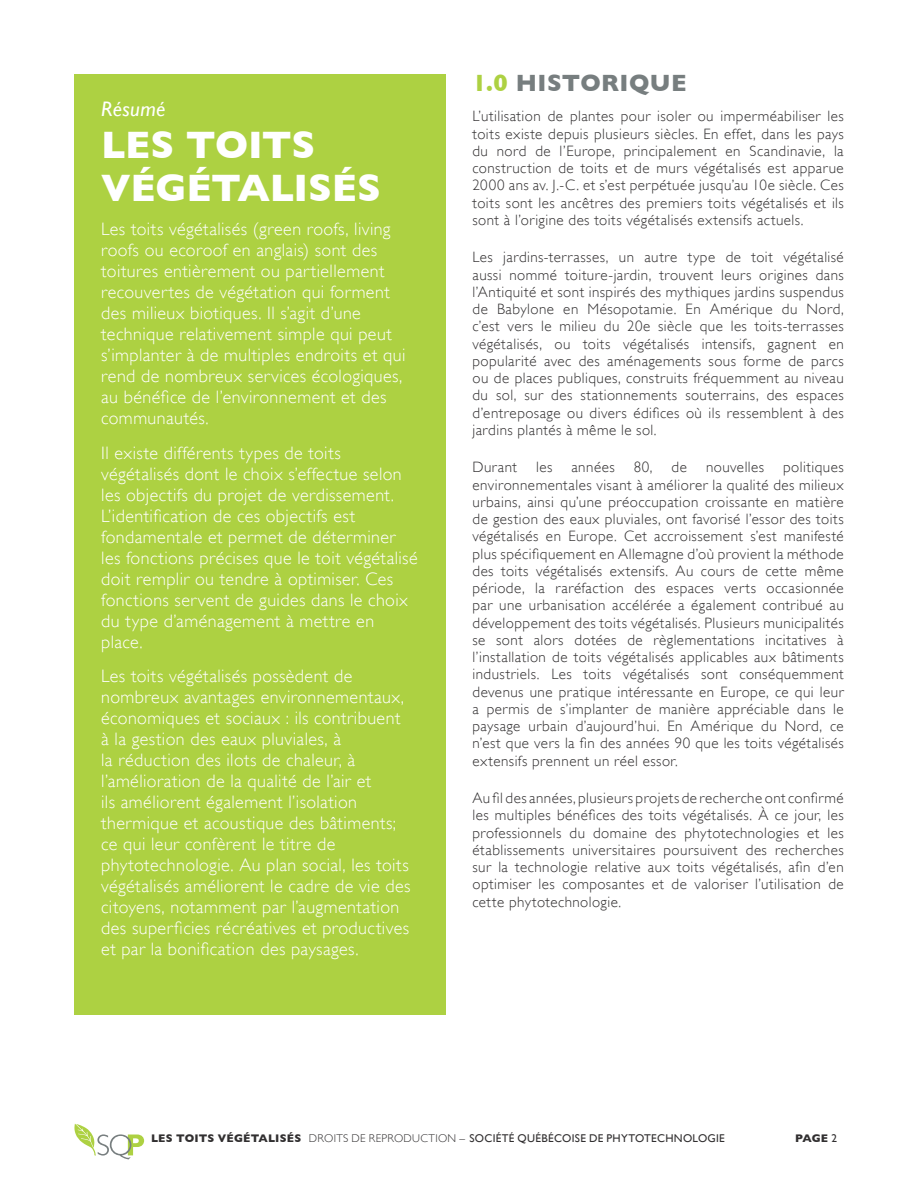
<style>
.page{position:relative;width:918px;height:1188px;background:#fff}
.page>*{position:absolute;margin:0;border:0;box-sizing:border-box;transform-origin:0 0}
.t1{font:700 39px/42.6px "Gill Sans";letter-spacing:-.01em;color:#fff}
.t2{font:700 24px "Gill Sans";letter-spacing:.015em;color:#777e7f}
.t3{font:italic 21px "Gill Sans";letter-spacing:.02em;color:#fff}
.t4{font:300 18px/21px "Gill Sans";letter-spacing:.025em;color:#fff}
.t5{font:300 15px/17.2px "Gill Sans";letter-spacing:.03em;color:#312f30;text-align:justify}
.t6{font:11.25px "Gill Sans";letter-spacing:.025em;color:#312f30}
.t7{font:700 11.25px "Gill Sans";color:#312f30}
.s1{color:#add142}
.s2{font-weight:700}
.s3{font-weight:300}
.s4{font-weight:400}
</style>
<div class="page">
<div style="left:74px;top:74px;width:372px;height:940px;background:#add142"></div>
<svg style="left:74px;top:1124px;width:70px;height:35px"></svg>
<h3 class="t3" style="left:101px;top:97px;width:66px">Résumé</h3>
<h1 class="t1" style="left:101px;top:124px;width:281px">LES TOITS<br>VÉGÉTALISÉS</h1>
<p class="t4" style="left:101px;top:219px;width:306px">Les toits végétalisés (green roofs, living roofs ou ecoroof en anglais) sont des toitures entièrement ou partiellement recouvertes de végétation qui forment des milieux biotiques. Il s’agit d’une technique relativement simple qui peut s’implanter à de multiples endroits et qui rend de nombreux services écologiques, au bénéfice de l’environnement et des communautés.</p>
<p class="t4" style="left:101px;top:443px;width:318px">Il existe différents types de toits végétalisés dont le choix s’effectue selon les objectifs du projet de verdissement.<br>L’identification de ces objectifs est fondamentale et permet de déterminer les fonctions précises que le toit végétalisé doit remplir ou tendre à optimiser. Ces fonctions servent de guides dans le choix du type d’aménagement à mettre en place.</p>
<p class="t4" style="left:101px;top:666px;width:311px">Les toits végétalisés possèdent de nombreux avantages environnementaux, économiques et sociaux : ils contribuent à la gestion des eaux pluviales, à<br>la réduction des ilots de chaleur, à l’amélioration de la qualité de l’air et<br>ils améliorent également l’isolation thermique et acoustique des bâtiments; ce qui leur confèrent le titre de phytotechnologie. Au plan social, les toits végétalisés améliorent le cadre de vie des citoyens, notamment par l’augmentation des superficies récréatives et productives et par la bonification des paysages.</p>
<h2 class="t2" style="left:472px;top:69px;width:216px"><span class="s1">1.0</span> HISTORIQUE</h2>
<p class="t5" style="left:472px;top:108px;width:373px">L’utilisation de plantes pour isoler ou imperméabiliser les toits existe depuis plusieurs siècles. En effet, dans les pays du nord de l’Europe, principalement en Scandinavie, la construction de toits et de murs végétalisés est apparue 2000 ans av. J.-C. et s’est perpétuée jusqu’au 10e siècle. Ces toits sont les ancêtres des premiers toits végétalisés et ils sont à l’origine des toits végétalisés extensifs actuels.</p>
<p class="t5" style="left:472px;top:249px;width:373px">Les jardins-terrasses, un autre type de toit végétalisé aussi nommé toiture-jardin, trouvent leurs origines dans l’Antiquité et sont inspirés des mythiques jardins suspendus de Babylone en Mésopotamie. En Amérique du Nord, c’est vers le milieu du 20e siècle que les toits-terrasses végétalisés, ou toits végétalisés intensifs, gagnent en popularité avec des aménagements sous forme de parcs ou de places publiques, construits fréquemment au niveau du sol, sur des stationnements souterrains, des espaces d’entreposage ou divers édifices où ils ressemblent à des jardins plantés à même le sol.</p>
<p class="t5" style="left:472px;top:459px;width:46px">Durant</p>
<p class="t5" style="left:536px;top:459px;width:18px">les</p>
<p class="t5" style="left:571px;top:459px;width:45px">années</p>
<p class="t5" style="left:634px;top:459px;width:20px">80,</p>
<p class="t5" style="left:672px;top:459px;width:17px">de</p>
<p class="t5" style="left:706px;top:459px;width:60px">nouvelles</p>
<p class="t5" style="left:472px;top:459px;width:373px;text-indent:311px">politiques environnementales visant à améliorer la qualité des milieux urbains, ainsi qu’une préoccupation croissante en matière de gestion des eaux pluviales, ont favorisé l’essor des toits végétalisés en Europe. Cet accroissement s’est manifesté plus spécifiquement en Allemagne d’où provient la méthode des toits végétalisés extensifs. Au cours de cette même période, la raréfaction des espaces verts occasionnée par une urbanisation accélérée a également contribué au développement des toits végétalisés. Plusieurs municipalités se sont alors dotées de règlementations incitatives à l’installation de toits végétalisés applicables aux bâtiments industriels. Les toits végétalisés sont conséquemment devenus une pratique intéressante en Europe, ce qui leur a permis de s’implanter de manière appréciable dans le paysage urbain d’aujourd’hui. En Amérique du Nord, ce n’est que vers la fin des années 90 que les toits végétalisés extensifs prennent un réel essor.</p>
<p class="t5" style="left:472px;top:790px;width:373px">Au fil des années, plusieurs projets de recherche ont confirmé les multiples bénéfices des toits végétalisés. À ce jour, les professionnels du domaine des phytotechnologies et les établissements universitaires poursuivent des recherches sur la technologie relative aux toits végétalisés, afin d’en optimiser les composantes et de valoriser l’utilisation de cette phytotechnologie.</p>
<p class="t6" style="left:151px;top:1132px;width:575px"><span class="s2">LES TOITS VÉGÉTALISÉS</span> <span class="s3">DROITS DE REPRODUCTION –</span> SOCIÉTÉ QUÉBÉCOISE DE PHYTOTECHNOLOGIE</p>
<p class="t7" style="left:795px;top:1132px;width:43px">PAGE <span class="s4">2</span></p>
</div>
